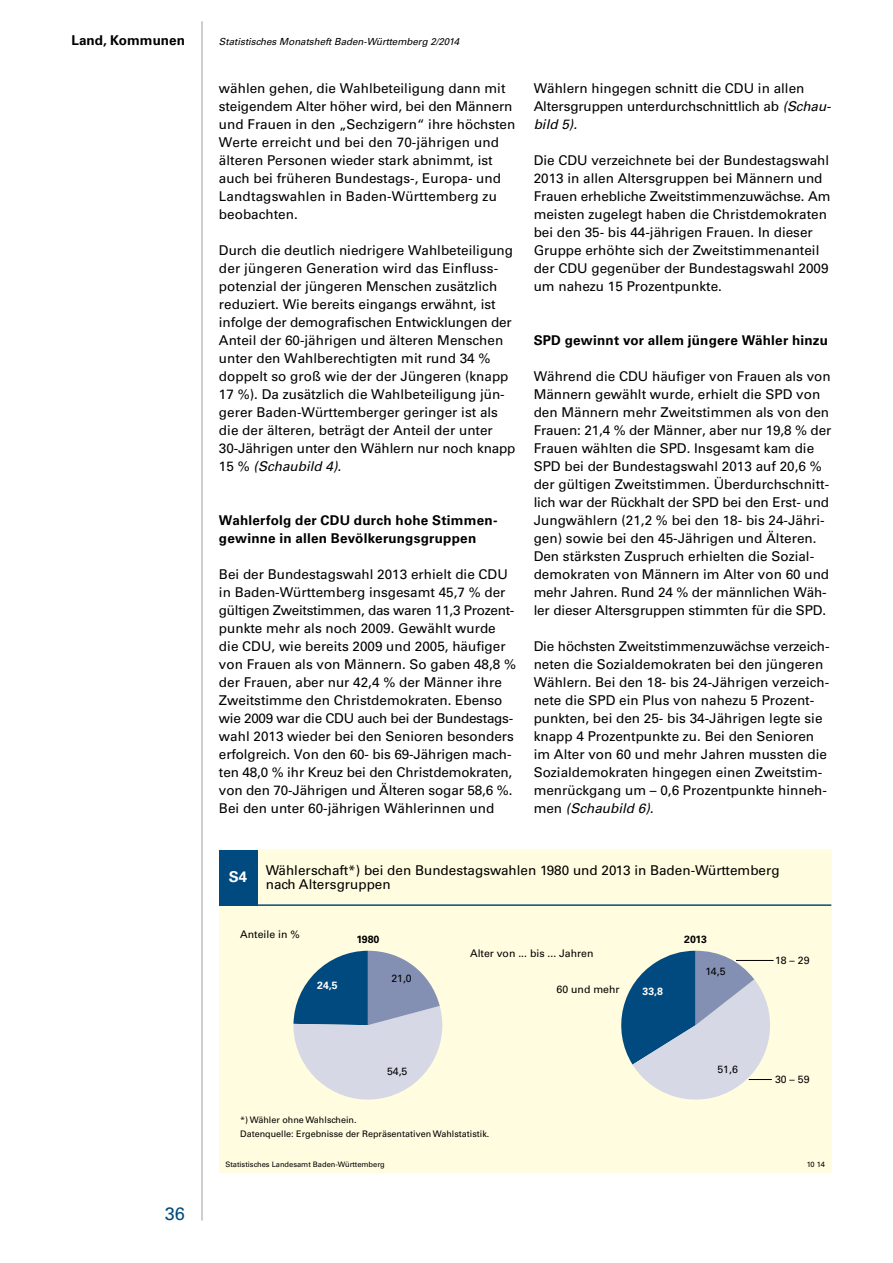
<style>
.page{position:relative;width:893px;height:1263px;background:#fff}
.page>*{position:absolute;margin:0;border:0;box-sizing:border-box;transform-origin:0 0}
.t1{font:18px "Univers";color:#004a7f}
.t2{font:700 15px "Univers";color:#fff}
.t3{font:13.5px/18px "Univers";color:#000}
.t4{font:700 13.5px/18px "Univers";letter-spacing:.015em;color:#000}
.t5{font:10.5px "Univers";color:#000}
.t6{font:700 10.5px "Univers";color:#fff}
.t7{font:700 10.5px "Univers";color:#000}
.t8{font:italic 9.75px "Univers";color:#000}
.t9{font:9px/13.5px "Univers";color:#000}
.t10{font:7.5px "Univers";color:#000}
.s1{font-style:italic}
</style>
<div class="page">
<hr style="left:202px;top:21px;width:1px;height:1199px;background:#9c9e9f">
<div style="left:219px;top:850px;width:612px;height:323px;background:#fffcdf"></div>
<div style="left:219px;top:850px;width:38px;height:55px;background:#004a7f"></div>
<svg style="left:293px;top:951px;width:150px;height:149px"></svg>
<hr style="left:219px;top:904px;width:612px;height:2px;background:#004a7f">
<svg style="left:621px;top:951px;width:153px;height:149px"></svg>
<p class="t4" style="left:71px;top:31px;width:115px">Land, Kommunen</p>
<p class="t8" style="left:219px;top:35px;width:242px">Statistisches Monatsheft Baden-Württemberg 2/2014</p>
<p class="t3" style="left:219px;top:79px;width:298px">wählen gehen, die Wahlbeteiligung dann mit steigendem Alter höher wird, bei den Männern und Frauen in den „Sechzigern“ ihre höchsten Werte erreicht und bei den 70-jährigen und älteren Personen wieder stark abnimmt, ist auch bei früheren Bundestags-, Europa- und Landtagswahlen in Baden-Württemberg zu beobachten.</p>
<p class="t3" style="left:219px;top:241px;width:298px">Durch die deutlich niedrigere Wahlbeteiligung der jüngeren Generation wird das Einfluss&shy;potenzial der jüngeren Menschen zusätzlich reduziert. Wie bereits eingangs erwähnt, ist infolge der demografischen Entwicklungen der Anteil der 60-jährigen und älteren Menschen unter den Wahlberechtigten mit rund 34 % doppelt so groß wie der der Jüngeren (knapp 17 %). Da zusätzlich die Wahlbeteiligung jün&shy;gerer Baden-Württemberger geringer ist als die der älteren, beträgt der Anteil der unter 30-Jährigen unter den Wählern nur noch knapp 15 % <span class="s1">(Schaubild 4).</span></p>
<p class="t4" style="left:219px;top:511px;width:279px">Wahlerfolg der CDU durch hohe Stimmen&shy;gewinne in allen Bevölkerungsgruppen</p>
<p class="t3" style="left:219px;top:565px;width:299px">Bei der Bundestagswahl 2013 erhielt die CDU in Baden-Württemberg insgesamt 45,7 % der gültigen Zweitstimmen, das waren 11,3 Prozent&shy;punkte mehr als noch 2009. Gewählt wurde die CDU, wie bereits 2009 und 2005, häufiger von Frauen als von Männern. So gaben 48,8 % der Frauen, aber nur 42,4 % der Männer ihre Zweitstimme den Christdemokraten. Ebenso wie 2009 war die CDU auch bei der Bundestags&shy;wahl 2013 wieder bei den Senioren besonders erfolgreich. Von den 60- bis 69-Jährigen mach&shy;ten 48,0 % ihr Kreuz bei den Christdemokraten, von den 70-Jährigen und Älteren sogar 58,6 %.<br>Bei den unter 60-jährigen Wählerinnen und</p>
<p class="t3" style="left:534px;top:79px;width:299px">Wählern hingegen schnitt die CDU in allen<br>Altersgruppen unterdurchschnittlich ab <span class="s1">(Schau&shy;bild 5).</span></p>
<p class="t3" style="left:534px;top:151px;width:298px">Die CDU verzeichnete bei der Bundestagswahl 2013 in allen Altersgruppen bei Männern und Frauen erhebliche Zweitstimmenzuwächse. Am meisten zugelegt haben die Christdemokraten bei den 35- bis 44-jährigen Frauen. In dieser Gruppe erhöhte sich der Zweitstimmenanteil der CDU gegenüber der Bundestagswahl 2009 um nahezu 15 Prozentpunkte.</p>
<p class="t4" style="left:534px;top:331px;width:296px">SPD gewinnt vor allem jüngere Wähler hinzu</p>
<p class="t3" style="left:534px;top:367px;width:299px">Während die CDU häufiger von Frauen als von Männern gewählt wurde, erhielt die SPD von den Männern mehr Zweitstimmen als von den Frauen: 21,4 % der Männer, aber nur 19,8 % der Frauen wählten die SPD. Insgesamt kam die SPD bei der Bundestagswahl 2013 auf 20,6 % der gültigen Zweitstimmen. Überdurchschnitt&shy;lich war der Rückhalt der SPD bei den Erst- und Jungwählern (21,2 % bei den 18- bis 24-Jähri&shy;gen) sowie bei den 45-Jährigen und Älteren.<br>Den stärksten Zuspruch erhielten die Sozial&shy;demokraten von Männern im Alter von 60 und mehr Jahren. Rund 24 % der männlichen Wäh&shy;ler dieser Altersgruppen stimmten für die SPD.</p>
<p class="t3" style="left:534px;top:637px;width:297px">Die höchsten Zweitstimmenzuwächse verzeich&shy;neten die Sozialdemokraten bei den jüngeren Wählern. Bei den 18- bis 24-Jährigen verzeich&shy;nete die SPD ein Plus von nahezu 5 Prozent&shy;punkten, bei den 25- bis 34-Jährigen legte sie knapp 4 Prozentpunkte zu. Bei den Senioren im Alter von 60 und mehr Jahren mussten die Sozialdemokraten hingegen einen Zweitstim&shy;menrückgang um – 0,6 Prozentpunkte hinneh&shy;men <span class="s1">(Schaubild 6).</span></p>
<p class="t2" style="left:229px;top:868px;width:20px">S4</p>
<p class="t3" style="left:266px;top:863px;width:515px;line-height:14.2px">Wählerschaft*) bei den Bundestagswahlen 1980 und 2013 in Baden-Württemberg nach Altersgruppen</p>
<p class="t5" style="left:240px;top:928px;width:61px">Anteile in %</p>
<p class="t6" style="left:317px;top:979px;width:22px">24,5</p>
<p class="t7" style="left:356px;top:933px;width:25px">1980</p>
<p class="t7" style="left:684px;top:933px;width:24px">2013</p>
<p class="t5" style="left:391px;top:972px;width:22px">21,0</p>
<p class="t5" style="left:470px;top:946px;width:125px">Alter von ... bis ... Jahren</p>
<p class="t5" style="left:557px;top:983px;width:65px">60 und mehr</p>
<p class="t6" style="left:643px;top:985px;width:22px">33,8</p>
<p class="t5" style="left:705px;top:965px;width:22px">14,5</p>
<p class="t5" style="left:387px;top:1064px;width:22px">54,5</p>
<p class="t5" style="left:717px;top:1063px;width:22px">51,6</p>
<p class="t9" style="left:240px;top:1113px;width:251px">*) Wähler ohne Wahlschein.<br>Datenquelle: Ergebnisse der Repräsentativen Wahlstatistik.</p>
<p class="t5" style="left:775px;top:954px;width:36px">18 – 29</p>
<p class="t5" style="left:775px;top:1073px;width:36px">30 – 59</p>
<h1 class="t1" style="left:165px;top:1203px;width:22px">36</h1>
<p class="t10" style="left:225px;top:1160px;width:161px">Statistisches Landesamt Baden-Württemberg</p>
<p class="t10" style="left:807px;top:1159px;width:20px">10 14</p>
</div>
